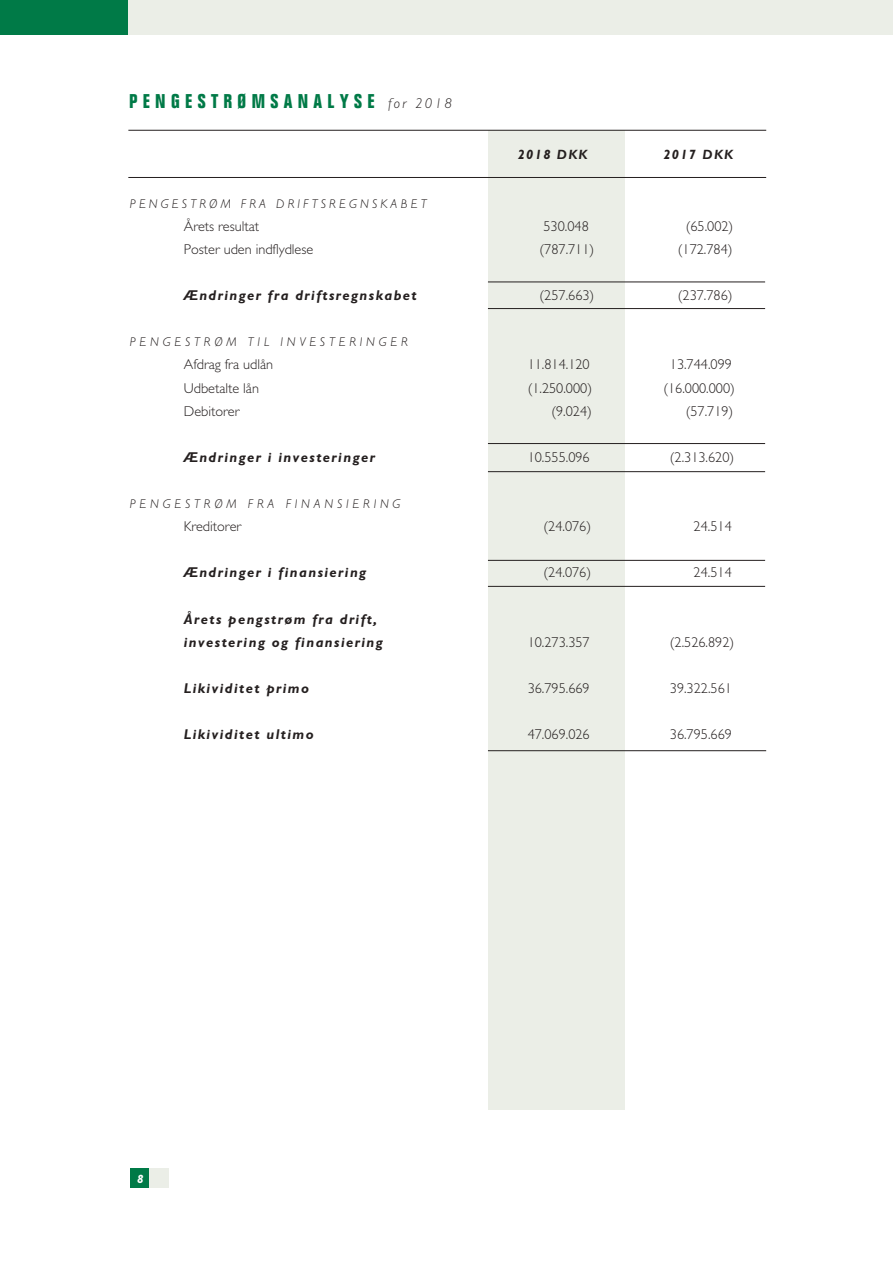
<style>
.page{position:relative;width:893px;height:1263px;background:#fff}
.page>*{position:absolute;margin:0;border:0;box-sizing:border-box;transform-origin:0 0}
.t1{font:700 condensed 19.5px "Folio IS";letter-spacing:.275em;color:#007a47}
.t2{font:300 14.25px "Gill Sans IS";color:#241f1f}
.t3{font:italic 700 14.25px/23.1px "Gill Sans IS";letter-spacing:.1em;color:#241f1f}
.t4{font:italic 700 13.5px "Gill Sans IS";letter-spacing:.1em;color:#241f1f}
.t5{font:italic 300 12.75px "Gill Sans IS";letter-spacing:.3em;color:#241f1f}
.t6{font:italic 300 12.75px "Gill Sans IS";letter-spacing:.25em;color:#241f1f}
.t7{font:italic 700 12px "Gill Sans IS";color:#fff}
.s1{font-family:"Gill Sans IS";font-weight:300;font-style:italic;font-stretch:normal;font-size:14.25px;color:#241f1f}
</style>
<div class="page">
<div style="left:0;top:0;width:893px;height:34px;background:#ebeee7"></div>
<div style="left:0;top:0;width:128px;height:34px;background:#007a47"></div>
<div style="left:131px;top:1168px;width:19px;height:20px;background:#007a47"></div>
<div style="left:150px;top:1168px;width:19px;height:20px;background:#ebeee7"></div>
<div style="left:488px;top:130px;width:136px;height:980px;background:#ebeee7"></div>
<hr style="left:128px;top:177px;width:638px;height:1px;background:#241f1f">
<hr style="left:488px;top:282px;width:277px;height:1px;background:#241f1f">
<hr style="left:488px;top:308px;width:277px;height:1px;background:#241f1f">
<hr style="left:488px;top:443px;width:277px;height:1px;background:#241f1f">
<hr style="left:488px;top:471px;width:277px;height:1px;background:#241f1f">
<hr style="left:488px;top:560px;width:277px;height:1px;background:#241f1f">
<hr style="left:488px;top:586px;width:277px;height:1px;background:#241f1f">
<hr style="left:488px;top:750px;width:278px;height:1px;background:#241f1f">
<hr style="left:128px;top:130px;width:638px;height:1px;background:#241f1f">
<h1 class="t1" style="left:129px;top:90px;width:324px">PENGESTRØMSANALYSE <span class="s1">for 2018</span></h1>
<p class="t4" style="left:518px;top:147px;width:71px">2018 DKK</p>
<p class="t4" style="left:663px;top:147px;width:71px">2017 DKK</p>
<p class="t6" style="left:130px;top:196px;width:298px">PENGESTRØM FRA DRIFTSREGNSKABET</p>
<p class="t2" style="left:184px;top:218px;width:77px">Årets resultat</p>
<p class="t2" style="left:543px;top:218px;width:47px">530.048</p>
<p class="t2" style="left:686px;top:218px;width:49px">(65.002)</p>
<p class="t2" style="left:184px;top:241px;width:131px">Poster uden indflydlese</p>
<p class="t2" style="left:540px;top:241px;width:56px">(787.711)</p>
<p class="t2" style="left:678px;top:241px;width:56px">(172.784)</p>
<p class="t3" style="left:184px;top:284px;width:234px">Ændringer fra driftsregnskabet</p>
<p class="t2" style="left:540px;top:287px;width:56px">(257.663)</p>
<p class="t2" style="left:678px;top:287px;width:56px">(237.786)</p>
<p class="t5" style="left:130px;top:335px;width:279px">PENGESTRØM TIL INVESTERINGER</p>
<p class="t2" style="left:184px;top:357px;width:91px">Afdrag fra udlån</p>
<p class="t2" style="left:528px;top:357px;width:64px">11.814.120</p>
<p class="t2" style="left:670px;top:357px;width:64px">13.744.099</p>
<p class="t2" style="left:184px;top:380px;width:77px">Udbetalte lån</p>
<p class="t2" style="left:528px;top:380px;width:66px">(1.250.000)</p>
<p class="t2" style="left:663px;top:380px;width:73px">(16.000.000)</p>
<p class="t2" style="left:184px;top:403px;width:57px">Debitorer</p>
<p class="t2" style="left:551px;top:403px;width:42px">(9.024)</p>
<p class="t2" style="left:686px;top:403px;width:49px">(57.719)</p>
<p class="t3" style="left:184px;top:446px;width:193px">Ændringer i investeringer</p>
<p class="t2" style="left:528px;top:449px;width:64px">10.555.096</p>
<p class="t2" style="left:670px;top:449px;width:66px">(2.313.620)</p>
<p class="t5" style="left:130px;top:497px;width:272px">PENGESTRØM FRA FINANSIERING</p>
<p class="t2" style="left:184px;top:518px;width:59px">Kreditorer</p>
<p class="t2" style="left:543px;top:518px;width:49px">(24.076)</p>
<p class="t2" style="left:694px;top:518px;width:40px">24.514</p>
<p class="t3" style="left:184px;top:561px;width:184px">Ændringer i finansiering</p>
<p class="t2" style="left:543px;top:565px;width:49px">(24.076)</p>
<p class="t2" style="left:694px;top:565px;width:40px">24.514</p>
<p class="t3" style="left:184px;top:607px;width:201px">Årets pengstrøm fra drift, investering og finansiering</p>
<p class="t2" style="left:528px;top:634px;width:64px">10.273.357</p>
<p class="t2" style="left:670px;top:634px;width:66px">(2.526.892)</p>
<p class="t3" style="left:184px;top:677px;width:127px">Likividitet primo</p>
<p class="t2" style="left:528px;top:680px;width:64px">36.795.669</p>
<p class="t2" style="left:670px;top:680px;width:64px">39.322.561</p>
<p class="t3" style="left:184px;top:723px;width:131px">Likividitet ultimo</p>
<p class="t2" style="left:528px;top:726px;width:64px">47.069.026</p>
<p class="t2" style="left:670px;top:726px;width:64px">36.795.669</p>
<p class="t7" style="left:137px;top:1172px;width:8px">8</p>
</div>
